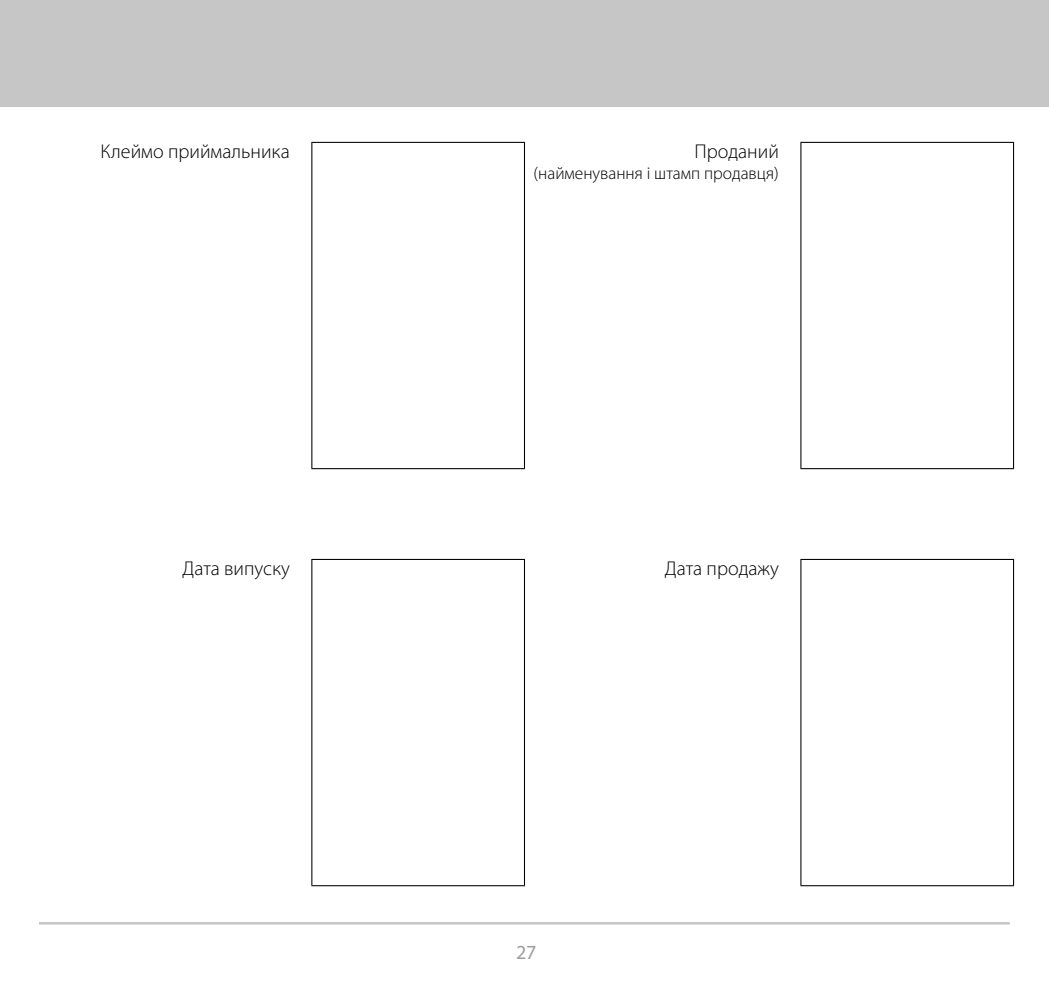
<style>
.page{position:relative;width:1049px;height:993px;background:#fff}
.page>*{position:absolute;margin:0;border:0;box-sizing:border-box;transform-origin:0 0}
.t1{font:300 20px "Myriad Pro";color:#000}
.t2{font:20px "Myriad Pro";color:#9d9d9c}
.t3{font:300 17.5px "Myriad Pro";color:#000}
</style>
<div class="page">
<div style="left:0;top:0;width:1049px;height:106px;background:#c6c6c6"></div>
<hr style="left:39px;top:921px;width:971px;height:3px;background:#c6c6c6">
<hr style="left:311px;top:142px;width:214px;height:1px;background:#000">
<hr style="left:311px;top:143px;width:1px;height:325px;background:#000">
<hr style="left:524px;top:143px;width:1px;height:325px;background:#000">
<hr style="left:311px;top:468px;width:214px;height:1px;background:#000">
<hr style="left:800px;top:142px;width:214px;height:1px;background:#000">
<hr style="left:800px;top:143px;width:1px;height:325px;background:#000">
<hr style="left:1013px;top:143px;width:1px;height:325px;background:#000">
<hr style="left:800px;top:468px;width:214px;height:1px;background:#000">
<hr style="left:311px;top:558px;width:214px;height:1px;background:#000">
<hr style="left:311px;top:559px;width:1px;height:325px;background:#000">
<hr style="left:524px;top:559px;width:1px;height:325px;background:#000">
<hr style="left:311px;top:884px;width:214px;height:1px;background:#000">
<hr style="left:800px;top:558px;width:214px;height:1px;background:#000">
<hr style="left:800px;top:559px;width:1px;height:325px;background:#000">
<hr style="left:1013px;top:559px;width:1px;height:325px;background:#000">
<hr style="left:800px;top:884px;width:214px;height:1px;background:#000">
<p class="t1" style="left:101px;top:140px;width:191px">Клеймо приймальника</p>
<p class="t1" style="left:694px;top:140px;width:86px">Проданий</p>
<p class="t3" style="left:534px;top:164px;width:247px">(найменування і штамп продавця)</p>
<p class="t1" style="left:182px;top:557px;width:109px">Дата випуску</p>
<p class="t1" style="left:665px;top:557px;width:116px">Дата продажу</p>
<p class="t2" style="left:516px;top:939px;width:22px">27</p>
</div>
